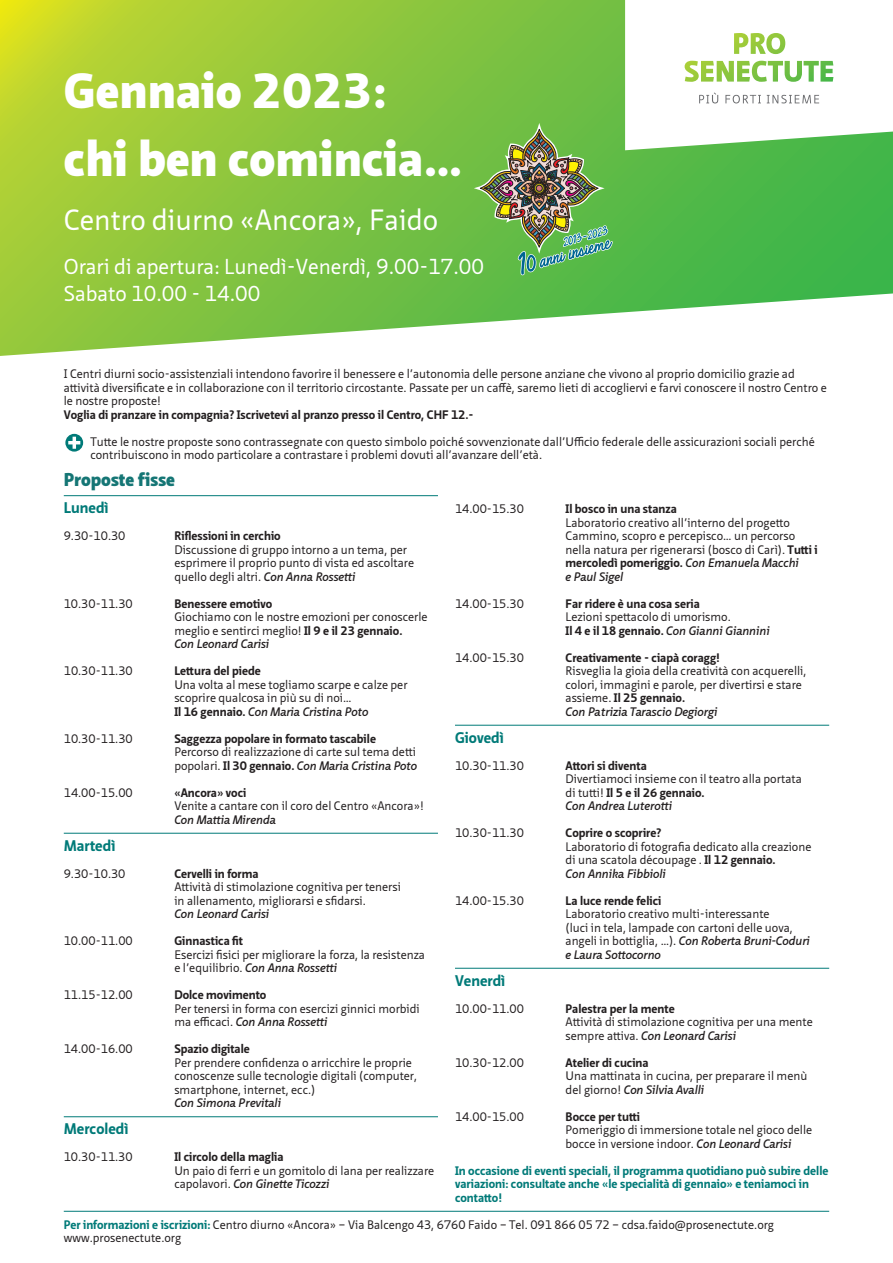
<style>
.page{position:relative;width:893px;height:1263px;background:#fff}
.page>*{position:absolute;margin:0;border:0;box-sizing:border-box;transform-origin:0 0}
.t1{font:900 48px/67.5px "Neue Sans Pro";color:#fff}
.t2{font:28.5px "Neue Sans Pro";color:#fff}
.t3{font:21px/27px "Neue Sans Pro";color:#fff}
.t4{font:900 18px "Neue Sans Pro";color:#157675}
.t5{font:700 15px "Neue Sans Pro";color:#007a78}
.t6{font:12px/13.5px "Neue Sans Pro";color:#231f20}
.t7{font:700 12px "Neue Sans Pro";color:#231f20}
.t8{font:700 12px/13.5px "Neue Sans Pro";color:#007a78}
.t9{font:italic 600 12px "Neue Sans Pro";color:#231f20}
.s1{font-weight:600;font-style:italic}
.s2{font-weight:700}
.s3{font-weight:700;color:#007a78}
</style>
<div class="page">
<svg style="left:0;top:0;width:893px;height:356px;background:#8dca54"></svg>
<hr style="left:64px;top:495px;width:374px;height:1px;background:#007a78">
<hr style="left:64px;top:833px;width:374px;height:1px;background:#007a78">
<hr style="left:64px;top:1116px;width:374px;height:1px;background:#007a78">
<hr style="left:455px;top:725px;width:374px;height:1px;background:#007a78">
<hr style="left:455px;top:968px;width:374px;height:1px;background:#007a78">
<hr style="left:64px;top:1211px;width:765px;height:1px;background:#007a78">
<svg style="left:65px;top:434px;width:18px;height:18px"></svg>
<svg style="left:68px;top:437px;width:12px;height:12px"></svg>
<svg style="left:625px;top:0;width:268px;height:150px"></svg>
<img style="left:474px;top:123px;width:139px;height:153px">
<h1 class="t1" style="left:64px;top:57px;width:400px">Gennaio 2023: chi ben comincia…</h1>
<h2 class="t2" style="left:64px;top:201px;width:376px">Centro diurno «Ancora», Faido</h2>
<h3 class="t3" style="left:64px;top:252px;width:422px">Orari di apertura: Lunedì-Venerdì, 9.00-17.00<br>Sabato 10.00 - 14.00</h3>
<p class="t6" style="left:64px;top:367px;width:765px">I Centri diurni socio-assistenziali intendono favorire il benessere e l’autonomia delle persone anziane che vivono al proprio domicilio grazie ad attività diversificate e in collaborazione con il territorio circostante. Passate per un caffè, saremo lieti di accogliervi e farvi conoscere il nostro Centro e le nostre proposte!</p>
<p class="t7" style="left:64px;top:406px;width:411px">Voglia di pranzare in compagnia? Iscrivetevi al pranzo presso il Centro, CHF 12.-</p>
<p class="t6" style="left:90px;top:434px;width:726px">Tutte le nostre proposte sono contrassegnate con questo simbolo poiché sovvenzionate dall’Ufficio federale delle assicurazioni sociali perché contribuiscono in modo particolare a contrastare i problemi dovuti all’avanzare dell’età.</p>
<h3 class="t4" style="left:64px;top:468px;width:113px">Proposte fisse</h3>
<p class="t5" style="left:64px;top:498px;width:46px">Lunedì</p>
<p class="t6" style="left:64px;top:529px;width:63px">9.30-10.30</p>
<p class="t7" style="left:174px;top:528px;width:108px">Riflessioni in cerchio</p>
<p class="t6" style="left:174px;top:542px;width:241px">Discussione di gruppo intorno a un tema, per esprimere il proprio punto di vista ed ascoltare quello degli altri. <span class="s1">Con Anna Rossetti</span></p>
<p class="t6" style="left:64px;top:596px;width:70px">10.30-11.30</p>
<p class="t7" style="left:174px;top:595px;width:99px">Benessere emotivo</p>
<p class="t6" style="left:174px;top:610px;width:255px">Giochiamo con le nostre emozioni per conoscerle meglio e sentirci meglio! <span class="s2">Il 9 e il 23 gennaio.<br></span><span class="s1">Con Leonard Carisi</span></p>
<p class="t6" style="left:64px;top:664px;width:70px">10.30-11.30</p>
<p class="t7" style="left:174px;top:663px;width:88px">Lettura del piede</p>
<p class="t6" style="left:174px;top:677px;width:235px">Una volta al mese togliamo scarpe e calze per scoprire qualcosa in più su di noi…<br><span class="s2">Il 16 gennaio.</span> <span class="s1">Con Maria Cristina Poto</span></p>
<p class="t6" style="left:64px;top:731px;width:70px">10.30-11.30</p>
<p class="t7" style="left:174px;top:730px;width:203px">Saggezza popolare in formato tascabile</p>
<p class="t6" style="left:174px;top:745px;width:244px">Percorso di realizzazione di carte sul tema detti popolari. <span class="s2">Il 30 gennaio.</span> <span class="s1">Con Maria Cristina Poto</span></p>
<p class="t6" style="left:64px;top:785px;width:70px">14.00-15.00</p>
<p class="t7" style="left:174px;top:784px;width:74px">«Ancora» voci</p>
<p class="t6" style="left:174px;top:799px;width:251px">Venite a cantare con il coro del Centro «Ancora»!</p>
<p class="t9" style="left:174px;top:811px;width:103px">Con Mattia Mirenda</p>
<p class="t5" style="left:64px;top:835px;width:53px">Martedì</p>
<p class="t6" style="left:64px;top:866px;width:63px">9.30-10.30</p>
<p class="t7" style="left:174px;top:865px;width:86px">Cervelli in forma</p>
<p class="t6" style="left:174px;top:880px;width:228px">Attività di stimolazione cognitiva per tenersi in allenamento, migliorarsi e sfidarsi.</p>
<p class="t9" style="left:174px;top:906px;width:96px">Con Leonard Carisi</p>
<p class="t6" style="left:64px;top:934px;width:70px">10.00-11.00</p>
<p class="t7" style="left:174px;top:933px;width:70px">Ginnastica fit</p>
<p class="t6" style="left:174px;top:947px;width:252px">Esercizi fisici per migliorare la forza, la resistenza e l’equilibrio. <span class="s1">Con Anna Rossetti</span></p>
<p class="t6" style="left:64px;top:988px;width:70px">11.15-12.00</p>
<p class="t7" style="left:174px;top:987px;width:94px">Dolce movimento</p>
<p class="t6" style="left:174px;top:1001px;width:247px">Per tenersi in forma con esercizi ginnici morbidi ma efficaci. <span class="s1">Con Anna Rossetti</span></p>
<p class="t6" style="left:64px;top:1042px;width:70px">14.00-16.00</p>
<p class="t7" style="left:174px;top:1041px;width:77px">Spazio digitale</p>
<p class="t6" style="left:174px;top:1055px;width:244px">Per prendere confidenza o arricchire le proprie conoscenze sulle tecnologie digitali (computer, smartphone, internet, ecc.)</p>
<p class="t9" style="left:174px;top:1095px;width:108px">Con Simona Previtali</p>
<p class="t5" style="left:64px;top:1119px;width:66px">Mercoledì</p>
<p class="t6" style="left:64px;top:1150px;width:70px">10.30-11.30</p>
<p class="t7" style="left:174px;top:1149px;width:111px">Il circolo della maglia</p>
<p class="t6" style="left:174px;top:1163px;width:261px">Un paio di ferri e un gomitolo di lana per realizzare capolavori. <span class="s1">Con Ginette Ticozzi</span></p>
<p class="t6" style="left:455px;top:502px;width:70px">14.00-15.30</p>
<p class="t7" style="left:566px;top:501px;width:113px">Il bosco in una stanza</p>
<p class="t6" style="left:566px;top:515px;width:254px">Laboratorio creativo all’interno del progetto Cammino, scopro e percepisco… un percorso nella natura per rigenerarsi (bosco di Carì). <span class="s2">Tutti i mercoledì pomeriggio.</span> <span class="s1">Con Emanuela Macchi<br>e Paul Sigel</span></p>
<p class="t6" style="left:455px;top:596px;width:70px">14.00-15.30</p>
<p class="t7" style="left:566px;top:595px;width:136px">Far ridere è una cosa seria</p>
<p class="t6" style="left:566px;top:610px;width:206px">Lezioni spettacolo di umorismo.<br><span class="s2">Il 4 e il 18 gennaio.</span> <span class="s1">Con Gianni Giannini</span></p>
<p class="t6" style="left:455px;top:650px;width:70px">14.00-15.30</p>
<p class="t7" style="left:566px;top:649px;width:156px">Creativamente - ciapà coragg!</p>
<p class="t6" style="left:566px;top:664px;width:243px">Risveglia la gioia della creatività con acquerelli, colori, immagini e parole, per divertirsi e stare assieme. <span class="s2">Il 25 gennaio.<br></span><span class="s1">Con Patrizia Tarascio Degiorgi</span></p>
<p class="t5" style="left:455px;top:727px;width:50px">Giovedì</p>
<p class="t6" style="left:455px;top:758px;width:70px">10.30-11.30</p>
<p class="t7" style="left:566px;top:757px;width:83px">Attori si diventa</p>
<p class="t6" style="left:566px;top:772px;width:238px">Divertiamoci insieme con il teatro alla portata di tutti! <span class="s2">Il 5 e il 26 gennaio.<br></span><span class="s1">Con Andrea Luterotti</span></p>
<p class="t6" style="left:455px;top:826px;width:70px">10.30-11.30</p>
<p class="t7" style="left:566px;top:825px;width:97px">Coprire o scoprire?</p>
<p class="t6" style="left:566px;top:839px;width:247px">Laboratorio di fotografia dedicato alla creazione di una scatola découpage . <span class="s2">Il 12 gennaio.<br></span><span class="s1">Con Annika Fibbioli</span></p>
<p class="t6" style="left:455px;top:893px;width:70px">14.00-15.30</p>
<p class="t7" style="left:566px;top:892px;width:97px">La luce rende felici</p>
<p class="t6" style="left:566px;top:907px;width:246px">Laboratorio creativo multi-interessante<br>(luci in tela, lampade con cartoni delle uova, angeli in bottiglia, …). <span class="s1">Con Roberta Bruni-Coduri e Laura Sottocorno</span></p>
<p class="t5" style="left:455px;top:970px;width:52px">Venerdì</p>
<p class="t6" style="left:455px;top:1001px;width:70px">10.00-11.00</p>
<p class="t7" style="left:566px;top:1000px;width:111px">Palestra per la mente</p>
<p class="t6" style="left:566px;top:1015px;width:249px">Attività di stimolazione cognitiva per una mente sempre attiva. <span class="s1">Con Leonard Carisi</span></p>
<p class="t6" style="left:455px;top:1055px;width:70px">10.30-12.00</p>
<p class="t7" style="left:566px;top:1054px;width:85px">Atelier di cucina</p>
<p class="t6" style="left:566px;top:1069px;width:243px">Una mattinata in cucina, per preparare il menù del giorno! <span class="s1">Con Silvia Avalli</span></p>
<p class="t6" style="left:455px;top:1109px;width:70px">14.00-15.00</p>
<p class="t7" style="left:566px;top:1108px;width:76px">Bocce per tutti</p>
<p class="t6" style="left:566px;top:1123px;width:248px">Pomeriggio di immersione totale nel gioco delle bocce in versione indoor. <span class="s1">Con Leonard Carisi</span></p>
<p class="t8" style="left:455px;top:1163px;width:375px">In occasione di eventi speciali, il programma quotidiano può subire delle variazioni: consultate anche «le specialità di gennaio» e teniamoci in contatto!</p>
<p class="t6" style="left:64px;top:1217px;width:712px"><span class="s3">Per informazioni e iscrizioni:</span> Centro diurno «Ancora» – Via Balcengo 43, 6760 Faido – Tel. 091 866 05 72 – cdsa.faido@prosenectute.org www.prosenectute.org</p>
</div>
